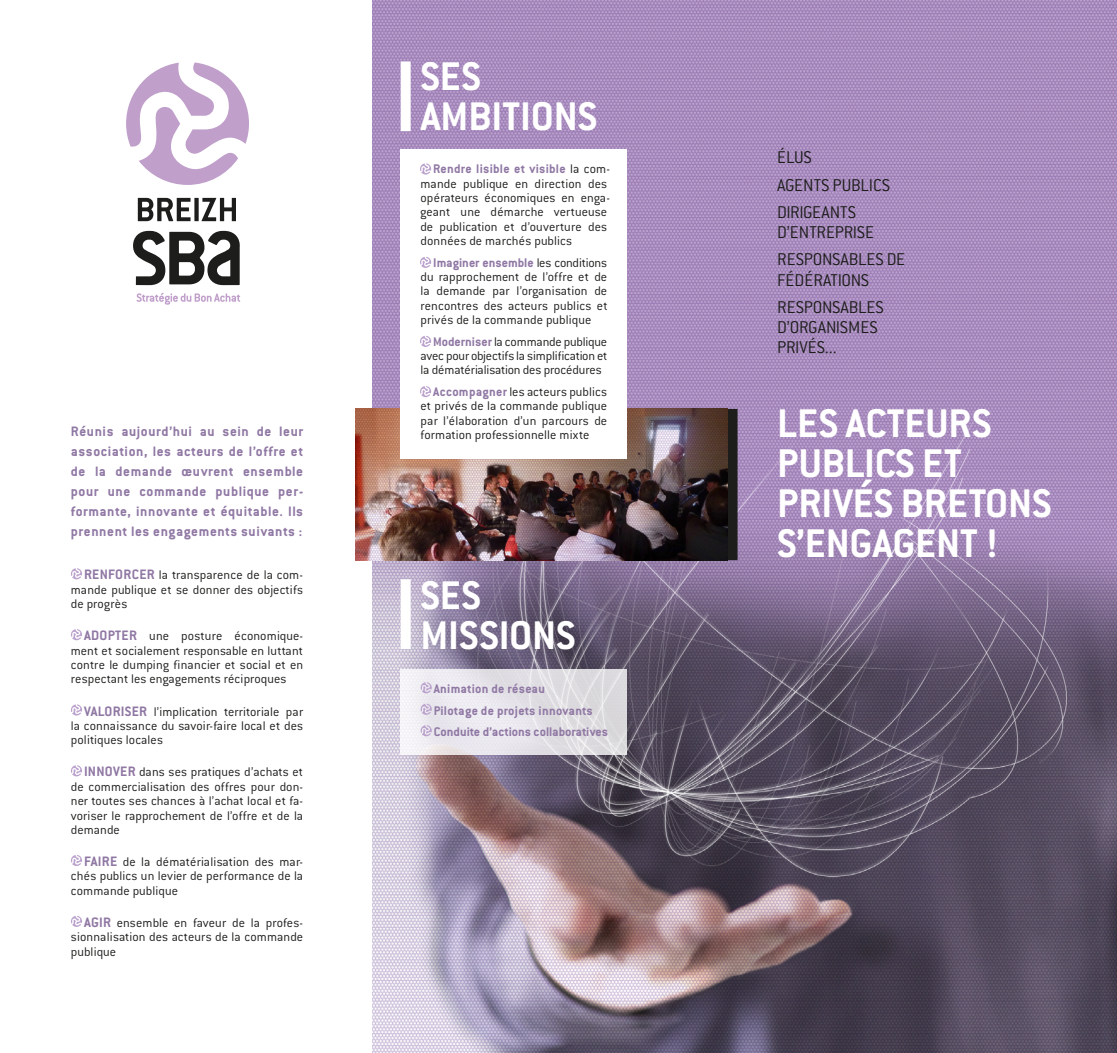
<style>
.page{position:relative;width:1117px;height:1053px;background:#fff}
.page>*{position:absolute;margin:0;border:0;box-sizing:border-box;transform-origin:0 0}
.t1{font:700 43.88px/40px "Conduit ITC";color:#fff}
.t2{font:300 18.75px/27.2px "Conduit ITC";color:#1d1d1b}
.t3{font:700 15px/20px "Conduit ITC";letter-spacing:.04em;color:#9078a4;text-align:justify}
.t4{font:300 13.75px/14.4px "Conduit ITC";letter-spacing:.005em;color:#1d1d1b;text-align:justify}
.t5{font:700 13.75px/21.5px "Conduit ITC";letter-spacing:.01em;color:#9078a4}
.s1{font-weight:700;font-size:15px;color:#9078a4}
.s2{font-weight:700;color:#9078a4}
</style>
<div class="page">
<img style="left:372px;top:0;width:744px;height:1052px">
<svg style="left:136px;top:293px;width:104px;height:11px"></svg>
<svg style="left:138px;top:198px;width:52px;height:23px"></svg>
<div style="left:194px;top:198px;width:5px;height:23px;background:#1d1d1b"></div>
<svg style="left:201px;top:198px;width:35px;height:23px"></svg>
<svg style="left:126px;top:62px;width:123px;height:123px"></svg>
<svg style="left:133px;top:231px;width:107px;height:54px"></svg>
<svg style="left:71px;top:568px;width:11px;height:11px"></svg>
<svg style="left:71px;top:629px;width:11px;height:11px"></svg>
<svg style="left:71px;top:704px;width:11px;height:11px"></svg>
<svg style="left:71px;top:765px;width:11px;height:11px"></svg>
<svg style="left:71px;top:855px;width:11px;height:11px"></svg>
<svg style="left:71px;top:915px;width:11px;height:11px"></svg>
<div style="left:727px;top:409px;width:10px;height:151px;background:#1d1d1b"></div>
<div style="left:400px;top:61px;width:10px;height:70px;background:#fff"></div>
<div style="left:400px;top:579px;width:10px;height:70px;background:#fff"></div>
<svg style="left:400px;top:669px;width:227px;height:85px;background:#e5e3e8"></svg>
<svg style="left:420px;top:682px;width:11px;height:11px"></svg>
<svg style="left:420px;top:703px;width:11px;height:11px"></svg>
<svg style="left:420px;top:725px;width:11px;height:11px"></svg>
<img style="left:355px;top:409px;width:372px;height:151px">
<div style="left:400px;top:149px;width:227px;height:309px;background:#fff"></div>
<svg style="left:420px;top:163px;width:11px;height:11px"></svg>
<svg style="left:420px;top:257px;width:11px;height:11px"></svg>
<svg style="left:420px;top:336px;width:11px;height:11px"></svg>
<svg style="left:420px;top:386px;width:11px;height:11px"></svg>
<p class="t3" style="left:71px;top:421px;width:234px">Réunis aujourd’hui au sein de leur association, les acteurs de l’offre et de la demande œuvrent ensemble pour une commande publique per&shy;formante, innovante et équitable. Ils prennent les engagements suivants :</p>
<p class="t4" style="left:71px;top:568px;width:234px;text-indent:13px"><span class="s1">RENFORCER</span> la transparence de la com&shy;mande publique et se donner des objectifs de progrès</p>
<p class="t4" style="left:71px;top:628px;width:234px;text-indent:13px"><span class="s1">ADOPTER</span> une posture économique&shy;ment et socialement responsable en luttant contre le dumping financier et social et en respectant les engagements réciproques</p>
<p class="t4" style="left:71px;top:704px;width:234px;text-indent:13px"><span class="s1">VALORISER</span> l’implication territoriale par la connaissance du savoir-faire local et des politiques locales</p>
<p class="t4" style="left:71px;top:764px;width:234px;text-indent:13px"><span class="s1">INNOVER</span> dans ses pratiques d’achats et de commercialisation des offres pour don&shy;ner toutes ses chances à l’achat local et fa&shy;voriser le rapprochement de l’offre et de la demande</p>
<p class="t4" style="left:71px;top:854px;width:234px;text-indent:13px"><span class="s1">FAIRE</span> de la dématérialisation des mar&shy;chés publics un levier de performance de la commande publique</p>
<p class="t4" style="left:71px;top:915px;width:234px;text-indent:13px"><span class="s1">AGIR</span> ensemble en faveur de la profes&shy;sionnalisation des acteurs de la commande publique</p>
<h1 class="t1" style="left:420px;top:56px;width:178px">SES<br>AMBITIONS</h1>
<p class="t4" style="left:420px;top:162px;width:191px;text-align:left;text-indent:13px"><span class="s2">Rendre lisible et visible</span> la com&shy;mande publique en direction des opérateurs économiques en enga&shy;geant une démarche vertueuse de publication et d’ouverture des données de marchés publics</p>
<p class="t4" style="left:420px;top:255px;width:189px;text-indent:13px"><span class="s2">Imaginer ensemble</span> les conditions du rapprochement de l’offre et de la demande par l’organisation de rencontres des acteurs publics et privés de la commande publique</p>
<p class="t4" style="left:420px;top:334px;width:188px;text-indent:13px"><span class="s2">Moderniser</span> la commande publique avec pour objectifs la simplification et la dématérialisation des procédures</p>
<p class="t4" style="left:420px;top:384px;width:188px;text-indent:13px"><span class="s2">Accompagner</span> les acteurs publics et privés de la commande publique par l’élaboration d’un parcours de formation professionnelle mixte</p>
<h1 class="t1" style="left:420px;top:574px;width:156px">SES<br>MISSIONS</h1>
<p class="t5" style="left:433px;top:678px;width:176px">Animation de réseau<br>Pilotage de projets innovants<br>Conduite d’actions collaboratives</p>
<h2 class="t2" style="left:777px;top:144px;width:114px">ÉLUS<br>AGENTS PUBLICS<br>DIRIGEANTS</h2>
<h2 class="t2" style="left:777px;top:218px;width:130px">D’ENTREPRISE<br>RESPONSABLES DE</h2>
<h2 class="t2" style="left:777px;top:266px;width:108px">FÉDÉRATIONS<br>RESPONSABLES</h2>
<h2 class="t2" style="left:777px;top:317px;width:102px;line-height:20.2px">D’ORGANISMES<br>PRIVÉS...</h2>
<h1 class="t1" style="left:777px;top:402px;width:276px">LES ACTEURS<br>PUBLICS ET<br>PRIVÉS BRETONS<br>S’ENGAGENT !</h1>
</div>
